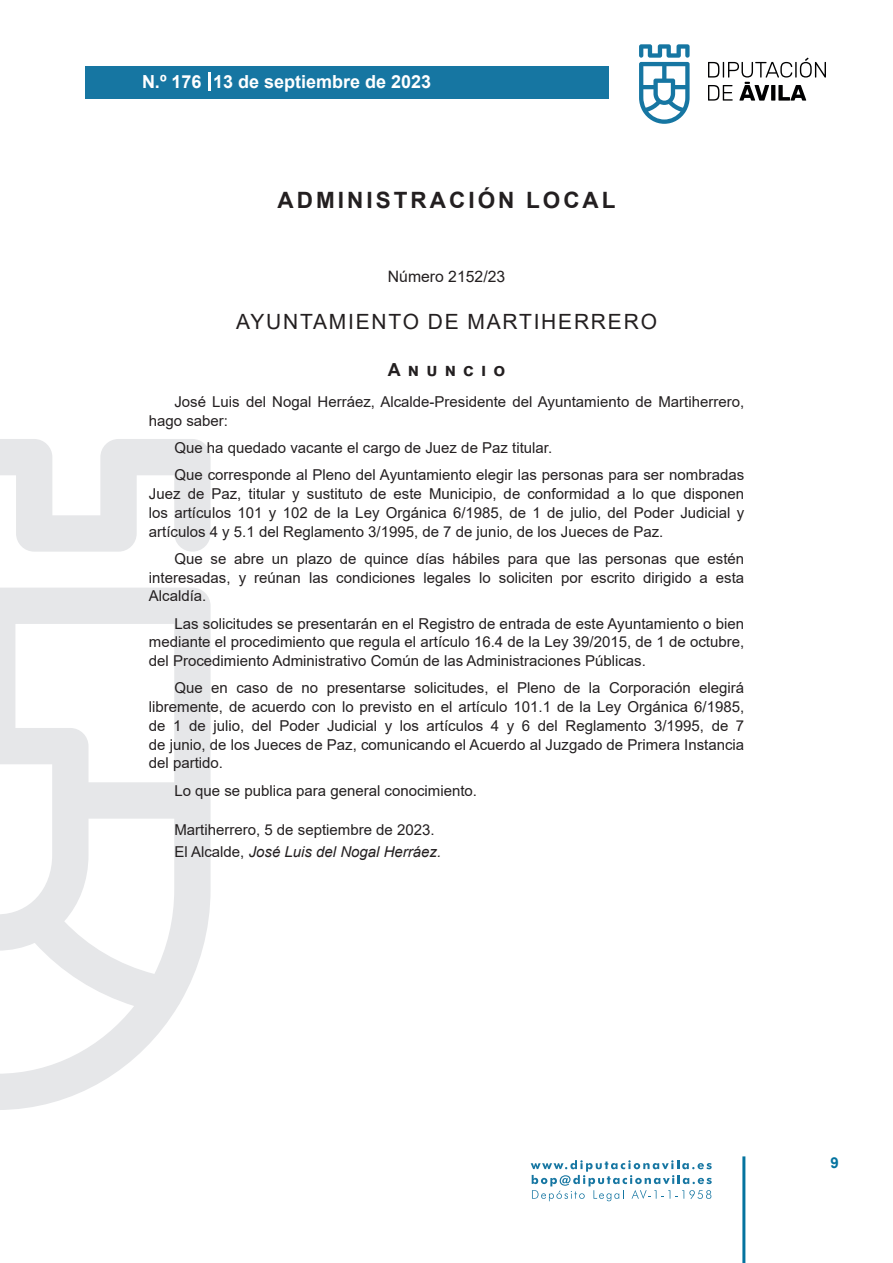
<style>
.page{position:relative;width:893px;height:1263px;background:#fff}
.page>*{position:absolute;margin:0;border:0;box-sizing:border-box;transform-origin:0 0}
.h1__secion{font:700 22.5px "Arial";letter-spacing:.135em;color:#231f20}
.h2__organismo{font:21px "Arial";letter-spacing:.085em;color:#231f20}
.t1{font:700 18px "Arial";color:#fff}
.anuncio{font:700 18px "Arial";letter-spacing:.4em;color:#231f20}
.numero{font:15.75px "Arial";color:#231f20}
.texto_normal{font:15px/18.8px "Arial";color:#231f20;text-align:justify}
.firma{font:italic 15px "Arial";color:#231f20}
.fecha{font:15px "Arial";color:#231f20}
.t2{font:700 15px "Arial";color:#04739f}
.s1{font-style:normal}
</style>
<div class="page">
<svg style="left:531px;top:1160px;width:181px;height:41px"></svg>
<div style="left:85px;top:66px;width:523px;height:33px;background:#1676a2"></div>
<svg style="left:639px;top:44px;width:51px;height:80px"></svg>
<svg style="left:708px;top:58px;width:118px;height:43px"></svg>
<hr style="left:742px;top:1156px;width:3px;height:107px;background:#04739f">
<svg style="left:208px;top:72px;width:2px;height:18px"></svg>
<svg style="left:0;top:439px;width:211px;height:671px"></svg>
<p class="t1" style="left:142px;top:69px;width:291px">N.º 176 13 de septiembre de 2023</p>
<p class="h1__secion" style="left:277px;top:184px;width:340px">ADMINISTRACIÓN LOCAL</p>
<p class="numero" style="left:388px;top:266px;width:119px">Número 2152/23</p>
<p class="h2__organismo" style="left:236px;top:307px;width:422px">AYUNTAMIENTO DE MARTIHERRERO</p>
<p class="anuncio" style="left:388px;top:357px;width:119px">Anuncio</p>
<p class="texto_normal" style="left:149px;top:392px;width:597px;text-indent:26px">José Luis del Nogal Herráez, Alcalde-Presidente del Ayuntamiento de Martiherrero, hago saber:</p>
<p class="texto_normal" style="left:174px;top:438px;width:379px">Que ha quedado vacante el cargo de Juez de Paz titular.</p>
<p class="texto_normal" style="left:149px;top:466px;width:597px;text-indent:26px">Que corresponde al Pleno del Ayuntamiento elegir las personas para ser nombradas Juez de Paz, titular y sustituto de este Municipio, de conformidad a lo que disponen los artículos 101 y 102 de la Ley Orgánica 6/1985, de 1 de julio, del Poder Judicial y artículos 4 y 5.1 del Reglamento 3/1995, de 7 de junio, de los Jueces de Paz.</p>
<p class="texto_normal" style="left:149px;top:549px;width:597px;text-indent:26px">Que se abre un plazo de quince días hábiles para que las personas que estén interesadas, y reúnan las condiciones legales lo soliciten por escrito dirigido a esta Alcaldía.</p>
<p class="texto_normal" style="left:149px;top:614px;width:597px;text-indent:26px">Las solicitudes se presentarán en el Registro de entrada de este Ayuntamiento o bien mediante el procedimiento que regula el artículo 16.4 de la Ley 39/2015, de 1 de octubre, del Procedimiento Administrativo Común de las Administraciones Públicas.</p>
<p class="texto_normal" style="left:149px;top:679px;width:597px;text-indent:26px">Que en caso de no presentarse solicitudes, el Pleno de la Corporación elegirá libremente, de acuerdo con lo previsto en el artículo 101.1 de la Ley Orgánica 6/1985, de 1 de julio, del Poder Judicial y los artículos 4 y 6 del Reglamento 3/1995, de 7 de junio, de los Jueces de Paz, comunicando el Acuerdo al Juzgado de Primera Instancia del partido.</p>
<p class="texto_normal" style="left:174px;top:781px;width:304px">Lo que se publica para general conocimiento.</p>
<p class="fecha" style="left:174px;top:819px;width:262px">Martiherrero, 5 de septiembre de 2023.</p>
<p class="firma" style="left:174px;top:842px;width:268px"><span class="s1">El Alcalde,</span> José Luis del Nogal Herráez.</p>
<p class="t2" style="left:831px;top:1152px;width:10px">9</p>
</div>
